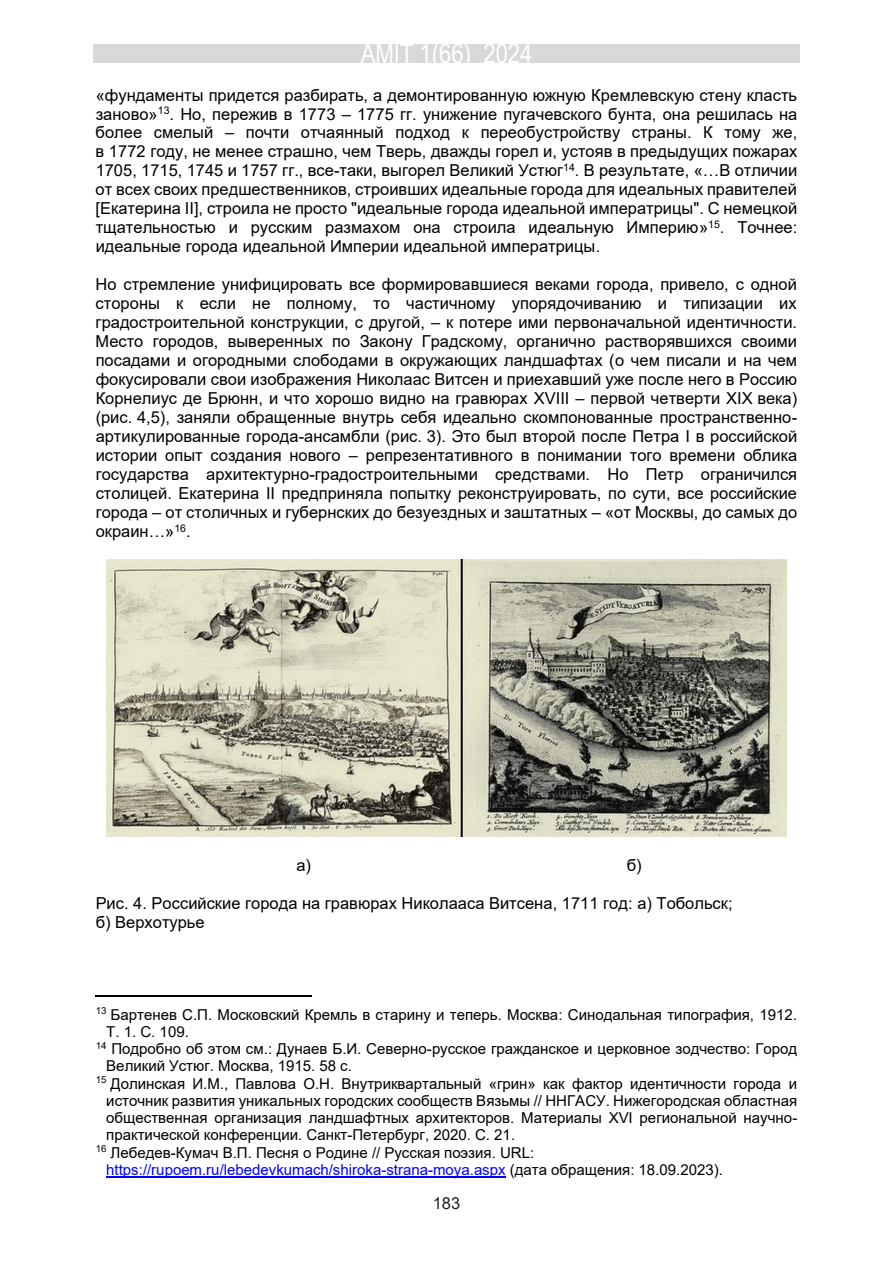
<style>
.page{position:relative;width:893px;height:1263px;background:#fff}
.page>*{position:absolute;margin:0;border:0;box-sizing:border-box;transform-origin:0 0}
.t1{font:27px "Arial Narrow";color:#fff}
.t2{font:16.5px/19px "Arial";color:#000;text-align:justify}
.t3{font:16.5px "Arial";color:#231f20}
.t4{font:15px "Arial";color:#000}
.t5{font:15px "Arial";color:#00f}
.s1{color:#000}
</style>
<div class="page">
<div style="left:93px;top:44px;width:707px;height:19px;background:#d9d9d9"></div>
<hr style="left:96px;top:995px;width:216px;height:2px;background:#000">
<hr style="left:106px;top:1176px;width:400px;height:1px;background:#00f">
<img style="left:106px;top:559px;width:681px;height:278px">
<h1 class="t1" style="left:361px;top:34px;width:173px">AMIT 1(66) 2024</h1>
<p class="t2" style="left:96px;top:85px;width:703px">«фундаменты придется разбирать, а демонтированную южную Кремлевскую стену класть заново»<sup>13</sup>. Но, пережив в 1773 – 1775 гг. унижение пугачевского бунта, она решилась на более смелый – почти отчаянный подход к переобустройству страны. К тому же, в 1772 году, не менее страшно, чем Тверь, дважды горел и, устояв в предыдущих пожарах 1705, 1715, 1745 и 1757 гг., все-таки, выгорел Великий Устюг<sup>14</sup>. В результате, «…В отличии от всех своих предшественников, строивших идеальные города для идеальных правителей [Екатерина II], строила не просто "идеальные города идеальной императрицы". С немецкой тщательностью и русским размахом она строила идеальную Империю»<sup>15</sup>. Точнее: идеальные города идеальной Империи идеальной императрицы.</p>
<p class="t2" style="left:96px;top:275px;width:703px">Но стремление унифицировать все формировавшиеся веками города, привело, с одной стороны к если не полному, то частичному упорядочиванию и типизации их градостроительной конструкции, с другой, – к потере ими первоначальной идентичности.<br>Место городов, выверенных по Закону Градскому, органично растворявшихся своими посадами и огородными слободами в окружающих ландшафтах (о чем писали и на чем фокусировали свои изображения Николаас Витсен и приехавший уже после него в Россию Корнелиус де Брюнн, и что хорошо видно на гравюрах XVIII – первой четверти XIX века) (рис. 4,5), заняли обращенные внутрь себя идеально скомпонованные пространственно&shy;артикулированные города-ансамбли (рис. 3). Это был второй после Петра I в российской истории опыт создания нового – репрезентативного в понимании того времени облика государства архитектурно-градостроительными средствами. Но Петр ограничился столицей. Екатерина II предприняла попытку реконструировать, по сути, все российские города – от столичных и губернских до безуездных и заштатных – «от Москвы, до самых до окраин…»<sup>16</sup>.</p>
<p class="t2" style="left:296px;top:856px;width:16px">а)</p>
<p class="t2" style="left:627px;top:856px;width:16px">б)</p>
<p class="t2" style="left:96px;top:894px;width:638px">Рис. 4. Российские города на гравюрах Николааса Витсена, 1711 год: а) Тобольск; б) Верхотурье</p>
<p class="t4" style="left:96px;top:1004px;width:703px"><sup>13</sup> Бартенев С.П. Московский Кремль в старину и теперь. Москва: Синодальная типография, 1912.</p>
<p class="t4" style="left:106px;top:1021px;width:84px">Т. 1. С. 109.</p>
<p class="t4" style="left:96px;top:1038px;width:703px"><sup>14</sup> Подробно об этом см.: Дунаев Б.И. Северно-русское гражданское и церковное зодчество: Город</p>
<p class="t4" style="left:106px;top:1056px;width:247px">Великий Устюг. Москва, 1915. 58 с.</p>
<p class="t4" style="left:96px;top:1073px;width:703px"><sup>15</sup> Долинская И.М., Павлова О.Н. Внутриквартальный «грин» как фактор идентичности города и</p>
<p class="t4" style="left:106px;top:1090px;width:693px">источник развития уникальных городских сообществ Вязьмы // ННГАСУ. Нижегородская областная</p>
<p class="t4" style="left:106px;top:1107px;width:693px">общественная организация ландшафтных архитекторов. Материалы XVI региональной научно-</p>
<p class="t4" style="left:106px;top:1125px;width:410px">практической конференции. Санкт-Петербург, 2020. С. 21.</p>
<p class="t4" style="left:96px;top:1142px;width:440px"><sup>16</sup> Лебедев-Кумач В.П. Песня о Родине // Русская поэзия. URL:</p>
<p class="t5" style="left:106px;top:1159px;width:618px">https://rupoem.ru/lebedevkumach/shiroka-strana-moya.aspx <span class="s1">(дата обращения: 18.09.2023).</span></p>
<p class="t3" style="left:433px;top:1191px;width:29px">183</p>
</div>
